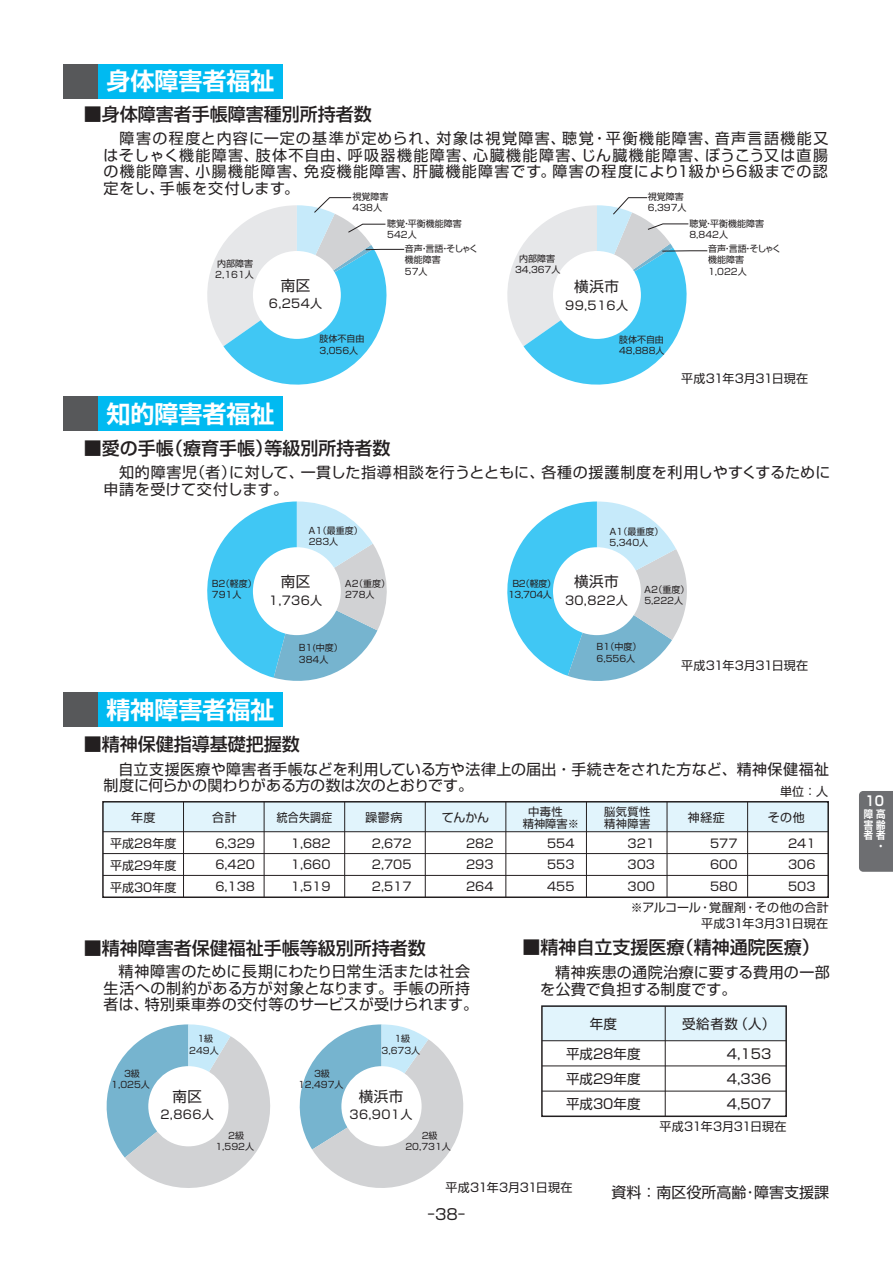
<style>
.page{position:relative;width:893px;height:1263px;background:#fff}
.page>*{position:absolute;margin:0;border:0;box-sizing:border-box;transform-origin:0 0}
.t1{font:700 24px "Shin Go Pro De";color:#fff}
.t2{font:500 18px "Shin Go Pro";color:#231f20}
.t3{font:15px/16.5px "Shin Go Pro";letter-spacing:.02em;color:#231f20}
.t4{font:15px "Shin Go Pro";color:#231f20}
.t5{font:14.55px "Shin Go Pro";letter-spacing:.03em;color:#231f20}
.t6{font:13.5px/29.4px "Shin Go Pro";color:#231f20}
.t7{font:700 13.5px "Shin Go Pro De";color:#fff;scale:.9 1}
.t8{font:12px/21.9px "Shin Go Pro";color:#231f20;text-align:justify}
.t9{font:12px "Shin Go Pro";letter-spacing:.02em;color:#231f20}
.t10{font:12px "Shin Go Pro";color:#231f20;scale:.9 1}
.t11{font:11.25px/12px "Shin Go Pro";letter-spacing:.035em;color:#231f20;text-align:center}
.t12{font:700 10.5px "Shin Go Pro De";color:#fff;scale:.9 1}
.t13{font:9px/11.2px "Shin Go Pro";color:#231f20}
.t14{font:9px/11.2px "Shin Go Pro";letter-spacing:-.03em;color:#231f20;text-align:center}
</style>
<div class="page">
<div style="left:859px;top:791px;width:34px;height:81px;background:#6d6e71"></div>
<div style="left:98px;top:64px;width:184px;height:34px;background:#00baf1"></div>
<div style="left:64px;top:64px;width:34px;height:34px;background:#57585a"></div>
<div style="left:98px;top:397px;width:184px;height:34px;background:#00baf1"></div>
<div style="left:64px;top:397px;width:34px;height:34px;background:#57585a"></div>
<div style="left:98px;top:693px;width:184px;height:34px;background:#00baf1"></div>
<div style="left:64px;top:693px;width:34px;height:34px;background:#57585a"></div>
<svg style="left:207px;top:501px;width:180px;height:180px"></svg>
<div style="left:253px;top:547px;width:88px;height:88px;background:#fff;border-radius:50%"></div>
<svg style="left:507px;top:501px;width:180px;height:180px"></svg>
<div style="left:553px;top:547px;width:88px;height:88px;background:#fff;border-radius:50%"></div>
<svg style="left:106px;top:1024px;width:164px;height:164px"></svg>
<div style="left:148px;top:1066px;width:80px;height:80px;background:#fff;border-radius:50%"></div>
<svg style="left:299px;top:1024px;width:165px;height:164px"></svg>
<div style="left:341px;top:1066px;width:81px;height:80px;background:#fff;border-radius:50%"></div>
<svg style="left:207px;top:197px;width:198px;height:188px"></svg>
<svg style="left:507px;top:197px;width:201px;height:188px"></svg>
<div style="left:542px;top:1005px;width:244px;height:36px;background:#e1f4fc"></div>
<div style="left:103px;top:802px;width:725px;height:30px;background:#e1f4fc"></div>
<div style="left:102px;top:801px;width:727px;height:97px;border:2px solid #231f20"></div>
<hr style="left:264px;top:802px;width:1px;height:95px;background:#231f20">
<hr style="left:183px;top:802px;width:1px;height:95px;background:#231f20">
<hr style="left:344px;top:802px;width:1px;height:95px;background:#231f20">
<hr style="left:425px;top:802px;width:1px;height:95px;background:#231f20">
<hr style="left:506px;top:802px;width:1px;height:95px;background:#231f20">
<hr style="left:667px;top:802px;width:1px;height:95px;background:#231f20">
<hr style="left:586px;top:802px;width:1px;height:95px;background:#231f20">
<hr style="left:747px;top:802px;width:1px;height:95px;background:#231f20">
<hr style="left:103px;top:831px;width:725px;height:1px;background:#231f20">
<hr style="left:103px;top:875px;width:725px;height:1px;background:#231f20">
<hr style="left:103px;top:853px;width:725px;height:1px;background:#231f20">
<div style="left:541px;top:1005px;width:246px;height:112px;border:2px solid #231f20"></div>
<hr style="left:665px;top:1006px;width:1px;height:110px;background:#231f20">
<hr style="left:542px;top:1040px;width:244px;height:1px;background:#231f20">
<hr style="left:542px;top:1091px;width:244px;height:1px;background:#231f20">
<hr style="left:542px;top:1066px;width:244px;height:1px;background:#231f20">
<h1 class="t1" style="left:107px;top:61px;width:169px">身体障害者福祉</h1>
<p class="t2" style="left:84px;top:99px;width:289px">■身体障害者手帳障害種別所持者数</p>
<p class="t3" style="left:104px;top:129px;width:726px;text-align:justify">　障害の程度と内容に一定の基準が定められ、対象は視覚障害、聴覚・平衡機能障害、音声言語機能又はそしゃく機能障害、肢体不自由、呼吸器機能障害、心臓機能障害、じん臓機能障害、ぼうこう又は直腸の機能障害、小腸機能障害、免疫機能障害、肝臓機能障害です。障害の程度により1級から6級までの認定をし、手帳を交付します。</p>
<p class="t13" style="left:353px;top:190px;width:37px">視覚障害<br>438人</p>
<p class="t13" style="left:387px;top:217px;width:76px">聴覚・平衡機能障害<br>542人</p>
<p class="t13" style="left:648px;top:190px;width:40px">視覚障害<br>6,397人</p>
<p class="t13" style="left:689px;top:217px;width:76px">聴覚・平衡機能障害<br>8,842人</p>
<p class="t13" style="left:215px;top:257px;width:40px">内部障害<br>2,161人</p>
<p class="t5" style="left:281px;top:273px;width:31px">南区</p>
<p class="t8" style="left:269px;top:291px;width:55px">6,254人</p>
<p class="t13" style="left:320px;top:332px;width:46px">肢体不自由<br>3,056人</p>
<p class="t13" style="left:405px;top:242px;width:75px">音声・言語・そしゃく機能障害<br>57人</p>
<h1 class="t1" style="left:107px;top:394px;width:169px">知的障害者福祉</h1>
<p class="t2" style="left:84px;top:433px;width:308px">■愛の手帳（療育手帳）等級別所持者数</p>
<p class="t13" style="left:515px;top:252px;width:47px;text-align:center">内部障害<br>34,367人</p>
<p class="t13" style="left:708px;top:242px;width:75px">音声・言語・そしゃく機能障害<br>1,022人</p>
<p class="t5" style="left:574px;top:274px;width:46px">横浜市</p>
<p class="t8" style="left:565px;top:293px;width:64px">99,516人</p>
<p class="t13" style="left:619px;top:333px;width:47px">肢体不自由<br>48,888人</p>
<p class="t8" style="left:681px;top:366px;width:128px">平成31年3月31日現在</p>
<p class="t3" style="left:104px;top:462px;width:728px">　知的障害児（者）に対して、一貫した指導相談を行うとともに、各種の援護制度を利用しやすくするために申請を受けて交付します。</p>
<p class="t13" style="left:211px;top:577px;width:48px">Ｂ２（軽度）<br>791人</p>
<p class="t13" style="left:308px;top:523px;width:57px">Ａ１（最重度）<br>283人</p>
<p class="t13" style="left:344px;top:577px;width:48px">Ａ２（重度）<br>278人</p>
<p class="t5" style="left:281px;top:569px;width:31px">南区</p>
<p class="t8" style="left:269px;top:588px;width:55px">1,736人</p>
<p class="t13" style="left:298px;top:641px;width:46px">Ｂ１(中度）<br>384人</p>
<h1 class="t1" style="left:107px;top:690px;width:169px">精神障害者福祉</h1>
<p class="t2" style="left:84px;top:729px;width:218px">■精神保健指導基礎把握数</p>
<p class="t14" style="left:508px;top:577px;width:50px">Ｂ２（軽度）<br>13,704人</p>
<p class="t13" style="left:609px;top:524px;width:57px">Ａ１（最重度）<br>5,340人</p>
<p class="t13" style="left:643px;top:583px;width:48px">Ａ２（重度）<br>5,222人</p>
<p class="t13" style="left:595px;top:640px;width:48px">Ｂ１（中度）<br>6,556人</p>
<p class="t5" style="left:574px;top:569px;width:46px">横浜市</p>
<p class="t8" style="left:565px;top:588px;width:64px">30,822人</p>
<p class="t8" style="left:681px;top:653px;width:128px">平成31年3月31日現在</p>
<p class="t3" style="left:104px;top:759px;width:727px">　自立支援医療や障害者手帳などを利用している方や法律上の届出・手続きをされた方など、精神保健福祉制度に何らかの関わりがある方の数は次のとおりです。</p>
<p class="t8" style="left:780px;top:779px;width:50px">単位：人</p>
<p class="t8" style="left:131px;top:805px;width:26px">年度</p>
<p class="t8" style="left:212px;top:805px;width:26px">合計</p>
<p class="t10" style="left:277px;top:808px;width:63px">統合失調症</p>
<p class="t8" style="left:366px;top:805px;width:38px">躁鬱病</p>
<p class="t8" style="left:442px;top:805px;width:49px">てんかん</p>
<p class="t11" style="left:512px;top:804px;width:68px">中毒性<br>　精神障害※</p>
<p class="t11" style="left:604px;top:804px;width:48px;text-align:left">脳気質性精神障害</p>
<p class="t8" style="left:688px;top:805px;width:39px">神経症</p>
<p class="t8" style="left:768px;top:805px;width:38px">その他</p>
<p class="t8" style="left:215px;top:830px;width:41px">6,329<br>6,420<br>6,138</p>
<p class="t8" style="left:291px;top:830px;width:41px">1,682<br>1,660<br>1,519</p>
<p class="t8" style="left:372px;top:830px;width:41px">2,672<br>2,705<br>2,517</p>
<p class="t8" style="left:466px;top:830px;width:29px">282<br>293<br>264</p>
<p class="t8" style="left:547px;top:830px;width:29px">554<br>553<br>455</p>
<p class="t8" style="left:628px;top:830px;width:29px">321<br>303<br>300</p>
<p class="t8" style="left:710px;top:830px;width:29px">577<br>600<br>580</p>
<p class="t8" style="left:788px;top:830px;width:29px">241<br>306<br>503</p>
<p class="t8" style="left:110px;top:831px;width:68px">平成28年度平成29年度平成30年度</p>
<p class="t9" style="left:631px;top:898px;width:200px">※アルコール・覚醒剤・その他の合計</p>
<p class="t8" style="left:701px;top:911px;width:128px">平成31年3月31日現在</p>
<p class="t2" style="left:84px;top:933px;width:344px">■精神障害者保健福祉手帳等級別所持者数</p>
<p class="t2" style="left:523px;top:933px;width:299px">■精神自立支援医療（精神通院医療）</p>
<p class="t3" style="left:104px;top:961px;width:376px">　精神障害のために長期にわたり日常生活または社会生活への制約がある方が対象となります。手帳の所持者は、特別乗車券の交付等のサービスが受けられます。</p>
<p class="t3" style="left:540px;top:962px;width:291px">　精神疾患の通院治療に要する費用の一部を公費で負担する制度です。</p>
<p class="t13" style="left:111px;top:1066px;width:40px;text-align:center">３級<br>1,025人</p>
<p class="t13" style="left:189px;top:1032px;width:31px;text-align:center">１級<br>249人</p>
<p class="t5" style="left:172px;top:1085px;width:31px">南区</p>
<p class="t8" style="left:160px;top:1102px;width:55px">2,866人</p>
<p class="t13" style="left:215px;top:1129px;width:40px;text-align:center">２級<br>1,592人</p>
<p class="t13" style="left:382px;top:1032px;width:40px;text-align:center">１級<br>3,673人</p>
<p class="t13" style="left:298px;top:1066px;width:47px;text-align:center">３級<br>12,497人</p>
<p class="t5" style="left:359px;top:1085px;width:46px">横浜市</p>
<p class="t8" style="left:350px;top:1102px;width:64px">36,901人</p>
<p class="t13" style="left:405px;top:1129px;width:47px;text-align:center">２級<br>20,731人</p>
<p class="t6" style="left:566px;top:1008px;width:76px;text-align:center">年度<br>平成28年度</p>
<p class="t6" style="left:566px;top:1064px;width:76px;line-height:25.2px">平成29年度平成30年度</p>
<p class="t6" style="left:727px;top:1008px;width:50px;text-indent:-45px">受給者数（人）<br>4,153</p>
<p class="t6" style="left:727px;top:1064px;width:46px;line-height:25.2px">4,336<br>4,507</p>
<p class="t8" style="left:660px;top:1114px;width:128px">平成31年3月31日現在</p>
<p class="t8" style="left:445px;top:1175px;width:128px">平成31年3月31日現在</p>
<p class="t3" style="left:428px;top:1205px;width:39px">-38-</p>
<p class="t4" style="left:611px;top:1180px;width:219px">資料：南区役所高齢･障害支援課</p>
<p class="t7" style="left:865px;top:790px;width:22px">10</p>
<p class="t12" style="left:864px;top:806px;width:25px">障高</p>
<p class="t12" style="left:864px;top:816px;width:25px">害齢</p>
<p class="t12" style="left:864px;top:827px;width:25px">者者</p>
<p class="t12" style="left:876px;top:837px;width:8px">・</p>
</div>
